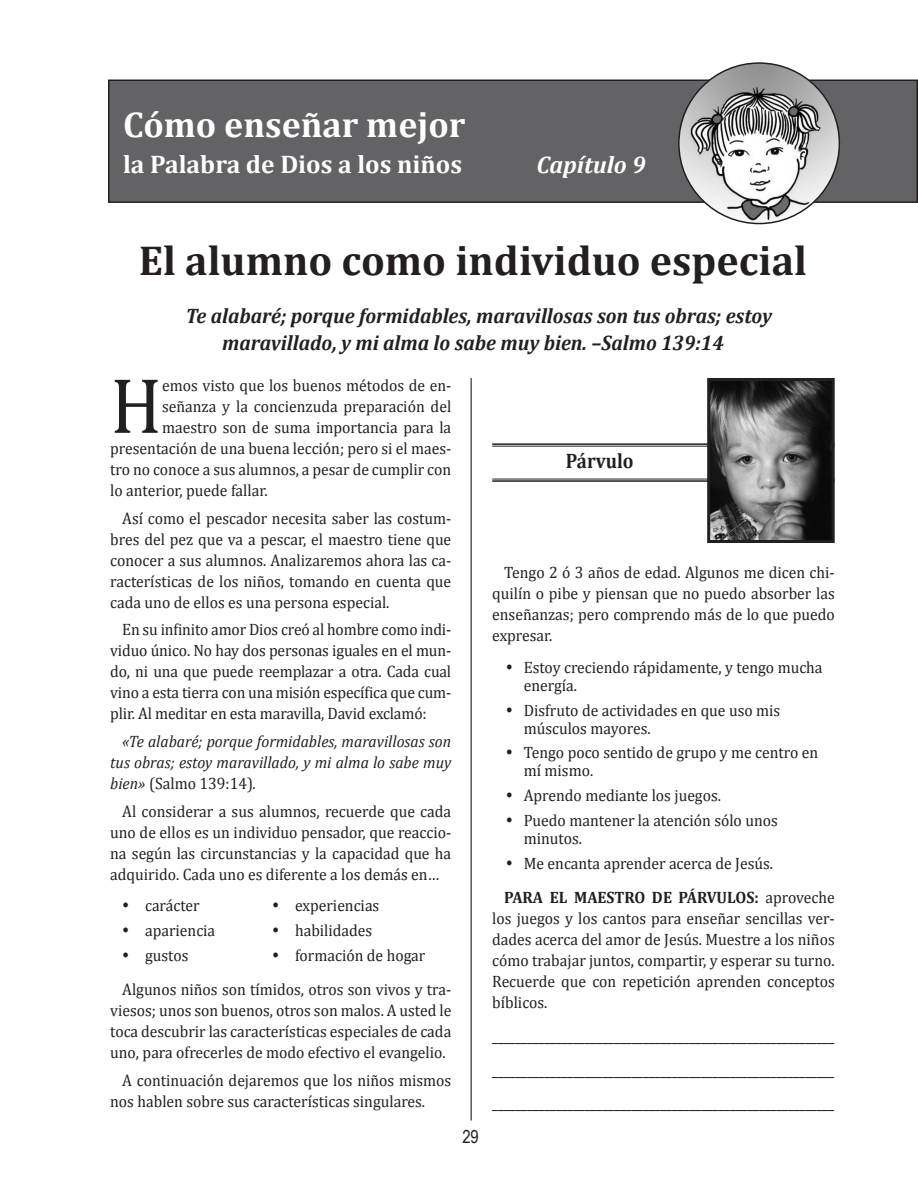
<style>
.page{position:relative;width:918px;height:1188px;background:#fff}
.page>*{position:absolute;margin:0;border:0;box-sizing:border-box;transform-origin:0 0}
._02_Body_Drop_Caps{font:79.5px "Cambria";color:#231f20;scale:.95 1}
.t1{font:700 42px "Cambria";color:#231f20}
.Unidad{font:700 36px "Cambria";color:#fff}
.Unidad-2{font:700 25.5px "Cambria";color:#fff}
.Unidad-3{font:italic 700 24px "Cambria";color:#fff}
._02_Body_Text_cambri{font:italic 700 21px/27px "Cambria";color:#231f20;text-align:center;scale:.95 1}
._02_Sub_Titles{font:700 21px "Cambria";color:#231f20;scale:.9 1}
.t2{font:18px "Arial Narrow";color:#231f20}
._02_Body_Text_cambri-2{font:16.5px/21px "Cambria";color:#231f20;text-align:justify;scale:.95 1}
.List{font:16.5px/18px "Cambria";color:#231f20;scale:.95 1}
._02_Body_Drop_Caps-2{font:16.5px "Cambria";color:#231f20;scale:.95 1}
._02_Body_Text_cambri-3{font:italic 16.5px/21px "Cambria";color:#231f20;text-align:justify;scale:.95 1}
.s1{font-style:normal}
.s2{font-weight:700}
</style>
<div class="page">
<hr style="left:471px;top:378px;width:1px;height:742px;background:#231f20">
<hr style="left:492px;top:443px;width:343px;height:2px;background:#231f20">
<hr style="left:492px;top:446px;width:343px;height:1px;background:#231f20">
<hr style="left:492px;top:479px;width:343px;height:1px;background:#231f20">
<hr style="left:492px;top:480px;width:343px;height:2px;background:#231f20">
<div style="left:109px;top:80px;width:808px;height:122px;background:#636366"></div>
<div style="left:108px;top:80px;width:810px;height:123px;border:2px solid #231f20"></div>
<img style="left:679px;top:63px;width:160px;height:161px;border-radius:79px">
<img style="left:711px;top:382px;width:120px;height:157px">
<div style="left:707px;top:378px;width:128px;height:165px;border:3px solid #231f20"></div>
<p class="Unidad" style="left:123px;top:100px;width:344px">Cómo enseñar mejor</p>
<p class="Unidad-2" style="left:123px;top:147px;width:341px">la Palabra de Dios a los niños</p>
<p class="Unidad-3" style="left:537px;top:148px;width:111px">Capítulo 9</p>
<p class="t1" style="left:139px;top:231px;width:670px">El alumno como individuo especial</p>
<p class="_02_Body_Text_cambri" style="left:186px;top:302px;width:619px">Te alabaré; porque formidables, maravillosas son tus obras; estoy maravillado, y mi alma lo sabe muy bien. –Salmo 139:14</p>
<p class="_02_Body_Drop_Caps" style="left:110px;top:359px;width:56px">H</p>
<p class="_02_Body_Drop_Caps-2" style="left:162px;top:375px;width:306px">emos visto que los buenos métodos de en-</p>
<p class="_02_Body_Drop_Caps-2" style="left:162px;top:396px;width:306px">señanza y la concienzuda preparación del</p>
<p class="_02_Body_Drop_Caps-2" style="left:162px;top:417px;width:306px">maestro son de suma importancia para la</p>
<p class="_02_Body_Drop_Caps-2" style="left:110px;top:438px;width:360px">presentación de una buena lección; pero si el maes-</p>
<p class="_02_Body_Drop_Caps-2" style="left:110px;top:459px;width:360px">tro no conoce a sus alumnos, a pesar de cumplir con</p>
<p class="_02_Body_Drop_Caps-2" style="left:110px;top:480px;width:167px">lo anterior, puede fallar.</p>
<p class="_02_Body_Text_cambri-2" style="left:110px;top:507px;width:361px;text-indent:12px">Así como el pescador necesita saber las costum&shy;bres del pez que va a pescar, el maestro tiene que conocer a sus alumnos. Analizaremos ahora las ca&shy;racterísticas de los niños, tomando en cuenta que cada uno de ellos es una persona especial.</p>
<p class="_02_Body_Text_cambri-2" style="left:110px;top:619px;width:360px;text-indent:12px">En su infinito amor Dios creó al hombre como indi&shy;viduo único. No hay dos personas iguales en el mun&shy;do, ni una que puede reemplazar a otra. Cada cual vino a esta tierra con una misión específica que cum&shy;plir. Al meditar en esta maravilla, David exclamó:</p>
<p class="_02_Body_Text_cambri-3" style="left:110px;top:730px;width:360px;text-indent:12px">«Te alabaré; porque formidables, maravillosas son tus obras; estoy maravillado, y mi alma lo sabe muy bien» <span class="s1">(Salmo 139:14)</span>.</p>
<p class="_02_Body_Text_cambri-2" style="left:110px;top:801px;width:360px;text-indent:12px">Al considerar a sus alumnos, recuerde que cada uno de ellos es un individuo pensador, que reaccio&shy;na según las circunstancias y la capacidad que ha adquirido. Cada uno es diferente a los demás en…</p>
<p class="_02_Body_Text_cambri-2" style="left:122px;top:895px;width:83px">• carácter</p>
<p class="_02_Body_Text_cambri-2" style="left:272px;top:895px;width:114px">• experiencias</p>
<p class="_02_Body_Text_cambri-2" style="left:122px;top:920px;width:99px">• apariencia</p>
<p class="_02_Body_Text_cambri-2" style="left:272px;top:920px;width:107px">• habilidades</p>
<p class="_02_Body_Text_cambri-2" style="left:122px;top:945px;width:71px">• gustos</p>
<p class="_02_Body_Text_cambri-2" style="left:272px;top:945px;width:163px">• formación de hogar</p>
<p class="_02_Body_Text_cambri-2" style="left:110px;top:979px;width:361px;text-indent:12px">Algunos niños son tímidos, otros son vivos y tra&shy;viesos; unos son buenos, otros son malos. A usted le toca descubrir las características especiales de cada uno, para ofrecerles de modo efectivo el evangelio.</p>
<p class="_02_Body_Text_cambri-2" style="left:110px;top:1070px;width:361px;text-indent:12px">A continuación dejaremos que los niños mismos nos hablen sobre sus características singulares.</p>
<p class="_02_Sub_Titles" style="left:566px;top:446px;width:77px">Párvulo</p>
<p class="_02_Body_Text_cambri-2" style="left:492px;top:562px;width:362px;text-indent:12px">Tengo 2 ó 3 años de edad. Algunos me dicen chi&shy;quilín o pibe y piensan que no puedo absorber las enseñanzas; pero comprendo más de lo que puedo expresar.</p>
<p class="List" style="left:524px;top:658px;width:316px;text-indent:-18px">• Estoy creciendo rápidamente, y tengo mucha energía.</p>
<p class="List" style="left:524px;top:701px;width:272px;text-indent:-18px">• Disfruto de actividades en que uso mis músculos mayores.</p>
<p class="List" style="left:524px;top:744px;width:312px;text-indent:-18px">• Tengo poco sentido de grupo y me centro en mí mismo.</p>
<p class="List" style="left:506px;top:786px;width:228px">• Aprendo mediante los juegos.</p>
<p class="List" style="left:524px;top:811px;width:269px;text-indent:-18px">• Puedo mantener la atención sólo unos minutos.</p>
<p class="List" style="left:506px;top:854px;width:283px">• Me encanta aprender acerca de Jesús.</p>
<p class="_02_Body_Text_cambri-2" style="left:492px;top:887px;width:362px;text-indent:12px"><span class="s2">PARA EL MAESTRO DE PÁRVULOS:</span> aproveche los juegos y los cantos para enseñar sencillas ver&shy;dades acerca del amor de Jesús. Muestre a los niños cómo trabajar juntos, compartir, y esperar su turno.<br>Recuerde que con repetición aprenden conceptos bíblicos.</p>
<p class="_02_Body_Text_cambri-2" style="left:492px;top:1026px;width:362px">___________________________________________________________</p>
<p class="_02_Body_Text_cambri-2" style="left:492px;top:1059px;width:362px">___________________________________________________________</p>
<p class="_02_Body_Text_cambri-2" style="left:492px;top:1093px;width:362px">___________________________________________________________</p>
<p class="t2" style="left:462px;top:1123px;width:18px">29</p>
</div>
